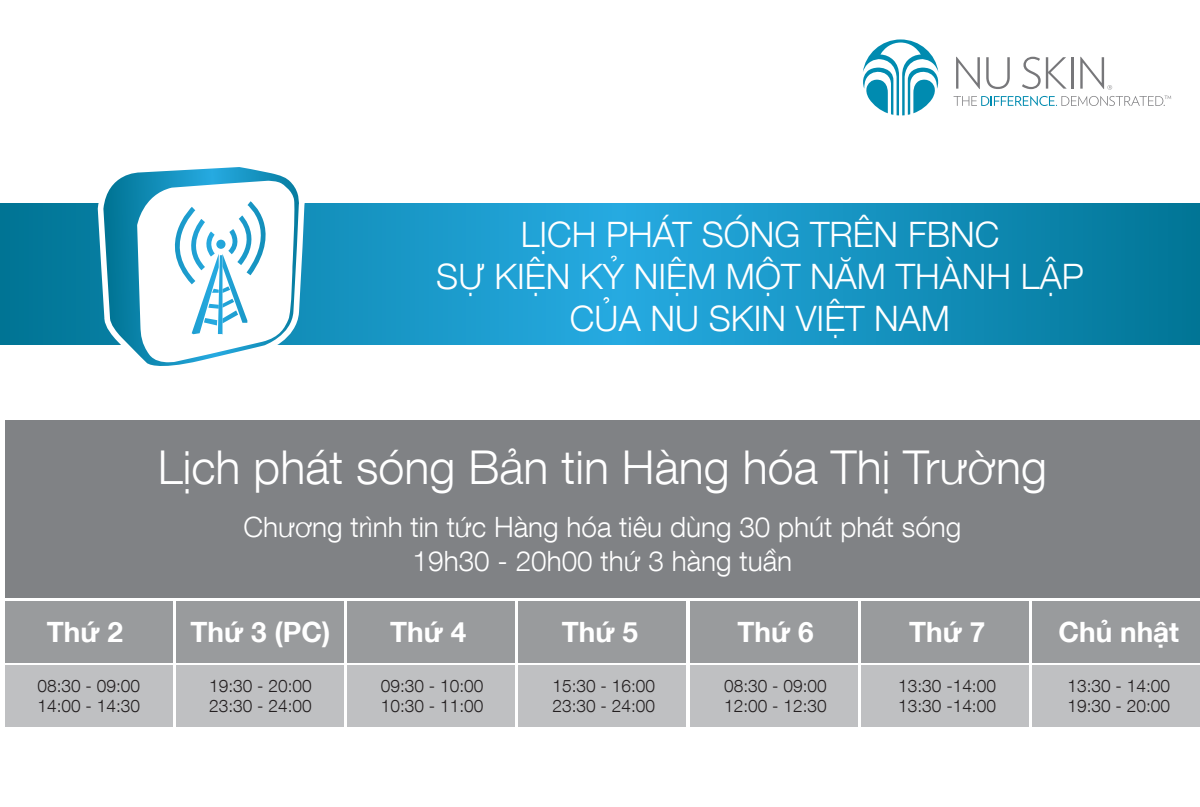
<style>
.page{position:relative;width:1200px;height:807px;background:#fff}
.page>*{position:absolute;margin:0;border:0;box-sizing:border-box;transform-origin:0 0}
.t1{font:300 46.62px "Helveticai Design Vn";color:#fff}
.t2{font:300 35px/42px "Helveticai Design Vn";color:#fff;text-align:center}
.t3{font:300 28px/33.5px "Helveticai Design Vn";color:#fff;text-align:center}
.t4{font:700 28px "Helveticai Design Vn";color:#fff}
.t5{font:300 17.25px/20.8px "Helveticai Design Vn";color:#231f20}
</style>
<div class="page">
<svg style="left:0;top:204px;width:1200px;height:140px;background:#1491bd"></svg>
<svg style="left:92px;top:203px;width:218px;height:142px;background:#3298b9"></svg>
<svg style="left:103px;top:167px;width:197px;height:199px"></svg>
<svg style="left:172px;top:201px;width:105px;height:133px"></svg>
<div style="left:5px;top:420px;width:1195px;height:178px;background:#808285"></div>
<div style="left:5px;top:601px;width:167px;height:61px;background:#999b9d"></div>
<div style="left:176px;top:601px;width:168px;height:61px;background:#999b9d"></div>
<div style="left:348px;top:601px;width:167px;height:61px;background:#999b9d"></div>
<div style="left:519px;top:601px;width:167px;height:61px;background:#999b9d"></div>
<div style="left:690px;top:601px;width:168px;height:61px;background:#999b9d"></div>
<div style="left:861px;top:601px;width:168px;height:61px;background:#999b9d"></div>
<div style="left:1032px;top:601px;width:168px;height:61px;background:#999b9d"></div>
<div style="left:5px;top:665px;width:167px;height:61px;background:#bfc0c2"></div>
<div style="left:176px;top:665px;width:168px;height:61px;background:#bfc0c2"></div>
<div style="left:348px;top:665px;width:167px;height:61px;background:#bfc0c2"></div>
<div style="left:519px;top:665px;width:167px;height:61px;background:#bfc0c2"></div>
<div style="left:690px;top:665px;width:168px;height:61px;background:#bfc0c2"></div>
<div style="left:861px;top:665px;width:168px;height:61px;background:#bfc0c2"></div>
<div style="left:1032px;top:665px;width:168px;height:61px;background:#bfc0c2"></div>
<svg style="left:863px;top:39px;width:76px;height:76px"></svg>
<svg style="left:954px;top:57px;width:217px;height:49px"></svg>
<h2 class="t2" style="left:436px;top:210px;width:649px">LỊCH PHÁT SÓNG TRÊN FBNC<br>SỰ KIỆN KỶ NIỆM MỘT NĂM THÀNH LẬP<br>CỦA NU SKIN VIỆT NAM</h2>
<h1 class="t1" style="left:158px;top:434px;width:891px">Lịch phát sóng Bản tin Hàng hóa Thị Trường</h1>
<h3 class="t3" style="left:244px;top:508px;width:719px">Chương trình tin tức Hàng hóa tiêu dùng 30 phút phát sóng<br>19h30 - 20h00 thứ 3 hàng tuần</h3>
<h3 class="t4" style="left:47px;top:610px;width:78px">Thứ 2</h3>
<h3 class="t4" style="left:191px;top:610px;width:141px">Thứ 3 (PC)</h3>
<h3 class="t4" style="left:390px;top:610px;width:78px">Thứ 4</h3>
<h3 class="t4" style="left:562px;top:610px;width:78px">Thứ 5</h3>
<h3 class="t4" style="left:737px;top:610px;width:78px">Thứ 6</h3>
<h3 class="t4" style="left:909px;top:610px;width:78px">Thứ 7</h3>
<h3 class="t4" style="left:1059px;top:610px;width:122px">Chủ nhật</h3>
<p class="t5" style="left:38px;top:673px;width:104px">08:30 - 09:00<br>14:00 - 14:30</p>
<p class="t5" style="left:209px;top:673px;width:104px">19:30 - 20:00<br>23:30 - 24:00</p>
<p class="t5" style="left:381px;top:673px;width:104px">09:30 - 10:00<br>10:30 - 11:00</p>
<p class="t5" style="left:553px;top:673px;width:104px">15:30 - 16:00<br>23:30 - 24:00</p>
<p class="t5" style="left:724px;top:673px;width:104px">08:30 - 09:00<br>12:00 - 12:30</p>
<p class="t5" style="left:898px;top:673px;width:99px">13:30 -14:00<br>13:30 -14:00</p>
<p class="t5" style="left:1068px;top:673px;width:104px">13:30 - 14:00<br>19:30 - 20:00</p>
</div>
